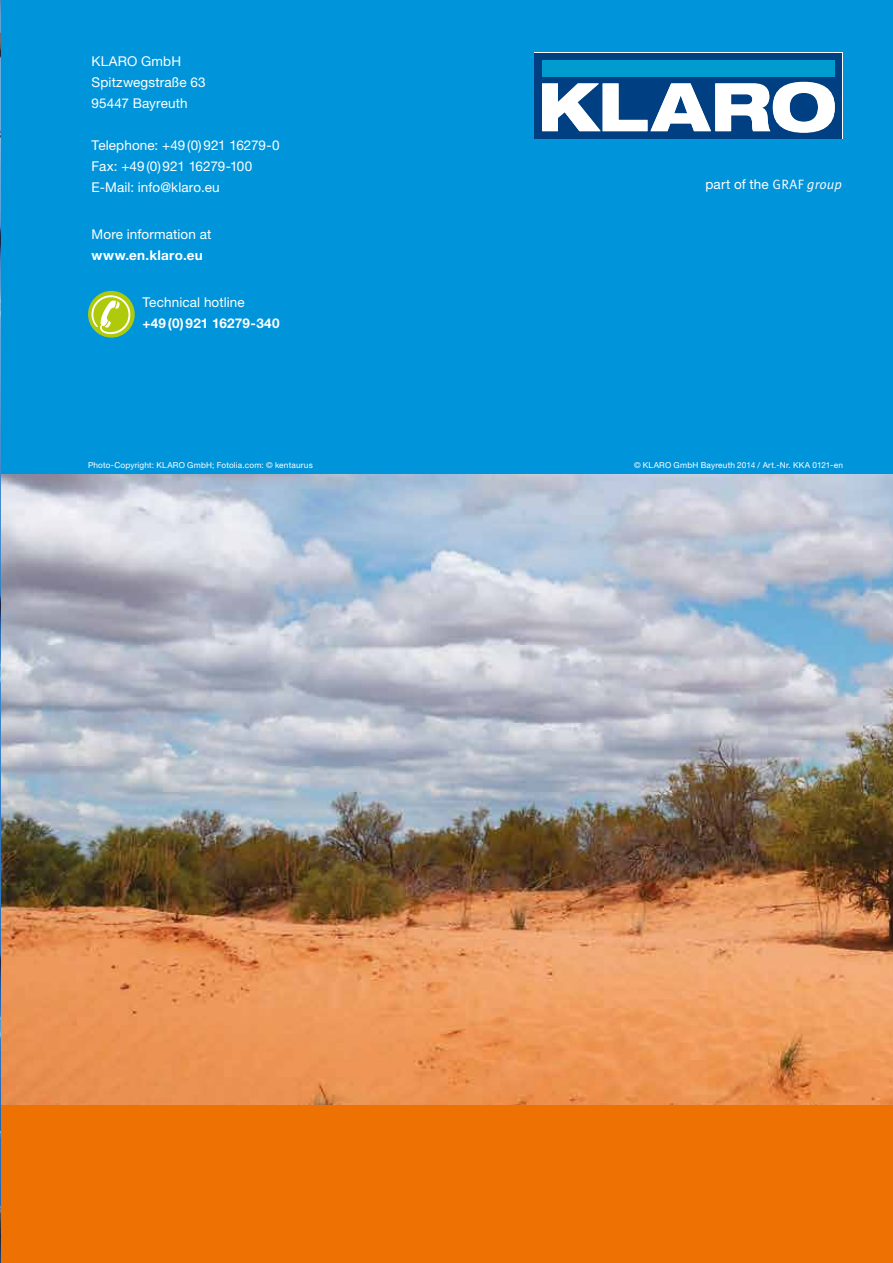
<style>
.page{position:relative;width:893px;height:1263px;background:#fff}
.page>*{position:absolute;margin:0;border:0;box-sizing:border-box;transform-origin:0 0}
.t1{font:13.5px/21px "Helvetica Neue LT Pro";letter-spacing:.01em;color:#fff}
.t2{font:700 13.5px "Helvetica Neue LT Pro";letter-spacing:.02em;color:#fff}
.t3{font:8.25px "Helvetica Neue LT Pro";letter-spacing:.02em;color:#fff}
.s1{font-family:"Meta Pro"}
.s2{font-family:"Meta Pro";font-style:italic}
</style>
<div class="page">
<img style="left:0;top:0;width:1px;height:1263px">
<img style="left:1px;top:474px;width:892px;height:631px">
<div style="left:1px;top:0;width:892px;height:474px;background:#0095db"></div>
<div style="left:1px;top:1105px;width:892px;height:158px;background:#ee7203"></div>
<svg style="left:88px;top:291px;width:47px;height:47px"></svg>
<svg style="left:91px;top:295px;width:39px;height:39px;background:#bad556"></svg>
<div style="left:535px;top:53px;width:307px;height:85px;background:#004082"></div>
<svg style="left:542px;top:82px;width:293px;height:51px"></svg>
<div style="left:542px;top:60px;width:292px;height:17px;background:#009cd0"></div>
<p class="t1" style="left:92px;top:50px;width:116px">KLARO GmbH<br>Spitzwegstraße 63<br>95447 Bayreuth</p>
<p class="t1" style="left:92px;top:134px;width:190px">Telephone: +49(0)921 16279-0<br>Fax: +49(0)921 16279-100<br>E-Mail: info@klaro.eu</p>
<p class="t1" style="left:92px;top:223px;width:121px">More information at</p>
<p class="t2" style="left:92px;top:247px;width:113px">www.en.klaro.eu</p>
<p class="t1" style="left:142px;top:291px;width:104px">Technical hotline</p>
<p class="t2" style="left:142px;top:315px;width:139px">+49(0)921 16279-340</p>
<p class="t1" style="left:705px;top:173px;width:138px">part of the <span class="s1">GRAF</span> <span class="s2">group</span></p>
<p class="t3" style="left:88px;top:460px;width:226px">Photo-Copyright: KLARO GmbH; Fotolia.com: © kentaurus</p>
<p class="t3" style="left:634px;top:460px;width:210px">© KLARO GmbH Bayreuth 2014 / Art.-Nr. KKA 0121-en</p>
</div>
